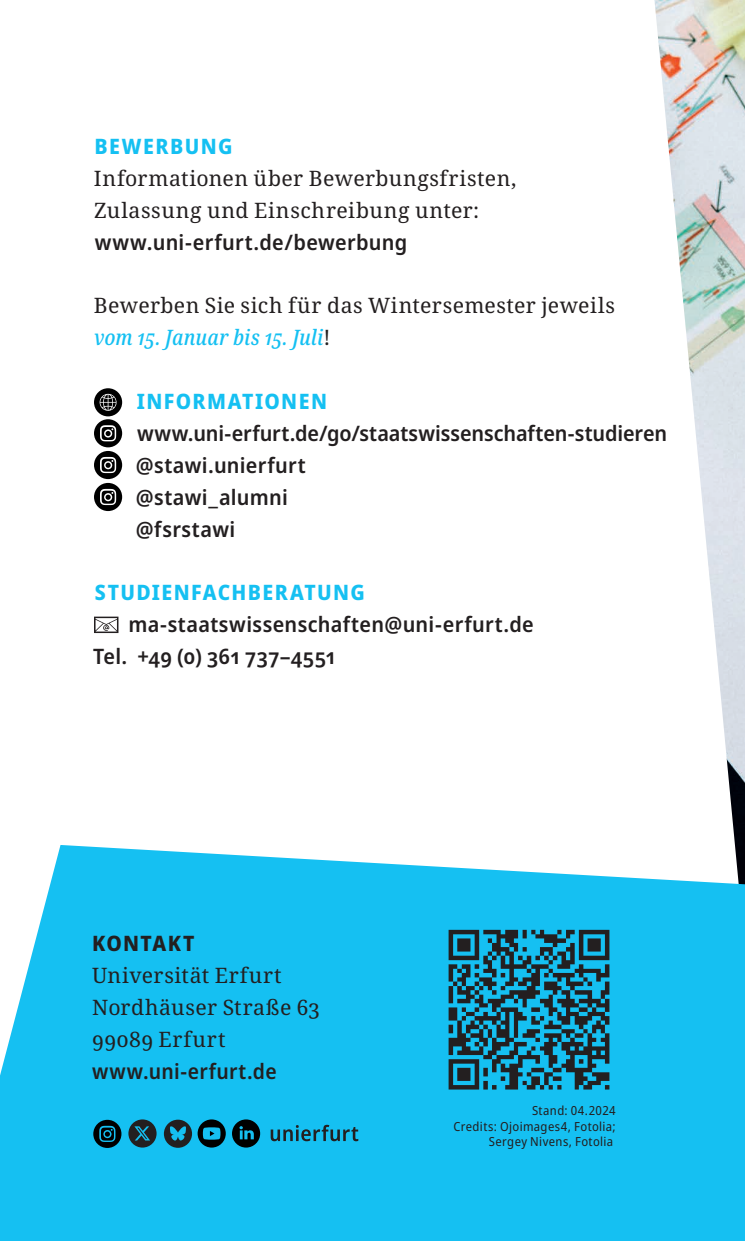
<style>
.page{position:relative;width:745px;height:1241px;background:#fff}
.page>*{position:absolute;margin:0;border:0;box-sizing:border-box;transform-origin:0 0}
.t1{font:600 semi-condensed 21.25px/32px "Noto Sans";letter-spacing:.015em;color:#231f20}
.t2{font:21.25px/32px "Noto Serif";letter-spacing:.02em;color:#231f20}
.t3{font:800 semi-condensed 21.25px "Noto Sans";letter-spacing:.065em;color:#15c0f2}
.t4{font:800 semi-condensed 21.25px "Noto Sans";letter-spacing:.06em;color:#231f20}
.t5{font:semi-condensed 12.5px/15.5px "Noto Sans";letter-spacing:.03em;color:#231f20;text-align:right}
.s1{font-weight:500;font-style:italic;font-stretch:condensed;color:#15c0f2}
</style>
<div class="page">
<img style="left:654px;top:0;width:90px;height:844px">
<svg style="left:0;top:844px;width:744px;height:396px;background:#27c4f2"></svg>
<svg style="left:94px;top:616px;width:24px;height:17px"></svg>
<img style="left:437px;top:917px;width:182px;height:182px">
<div style="left:94px;top:388px;width:28px;height:28px;background:#000;border-radius:50%"></div>
<svg style="left:100px;top:394px;width:17px;height:17px"></svg>
<svg style="left:94px;top:419px;width:28px;height:92px"></svg>
<svg style="left:93px;top:1119px;width:28px;height:28px"></svg>
<svg style="left:270px;top:1124px;width:88px;height:17px"></svg>
<svg style="left:128px;top:1119px;width:28px;height:28px"></svg>
<svg style="left:164px;top:1119px;width:61px;height:28px;background:#13647d"></svg>
<svg style="left:232px;top:1119px;width:28px;height:28px"></svg>
<p class="t3" style="left:95px;top:130px;width:139px">BEWERBUNG</p>
<p class="t2" style="left:94px;top:163px;width:424px">Informationen über Bewerbungsfristen,<br>Zulassung und Einschreibung unter:</p>
<p class="t1" style="left:95px;top:226px;width:314px">www.uni-erfurt.de/bewerbung</p>
<p class="t2" style="left:94px;top:290px;width:522px">Bewerben Sie sich für das Wintersemester jeweils <span class="s1">vom 15. Januar bis 15. Juli</span>!</p>
<p class="t3" style="left:137px;top:385px;width:191px">INFORMATIONEN</p>
<p class="t1" style="left:136px;top:417px;width:532px">www.uni-erfurt.de/go/staatswissenschaften-studieren @stawi.unierfurt<br>@stawi_alumni<br>@fsrstawi</p>
<p class="t3" style="left:95px;top:577px;width:271px">STUDIENFACHBERATUNG</p>
<p class="t1" style="left:93px;top:609px;width:442px;text-indent:35px">ma-staatswissenschaften@uni-erfurt.de<br>Tel. +49 (0) 361 737–4551</p>
<p class="t4" style="left:92px;top:927px;width:104px">KONTAKT</p>
<p class="t2" style="left:92px;top:959px;width:228px">Universität Erfurt<br>Nordhäuser Straße 63<br>99089 Erfurt</p>
<p class="t1" style="left:92px;top:1055px;width:186px">www.uni-erfurt.de</p>
<p class="t5" style="left:453px;top:1102px;width:164px">Stand: 04.2024<br>Credits: Ojoimages4, Fotolia;<br>Sergey Nivens, Fotolia</p>
</div>
